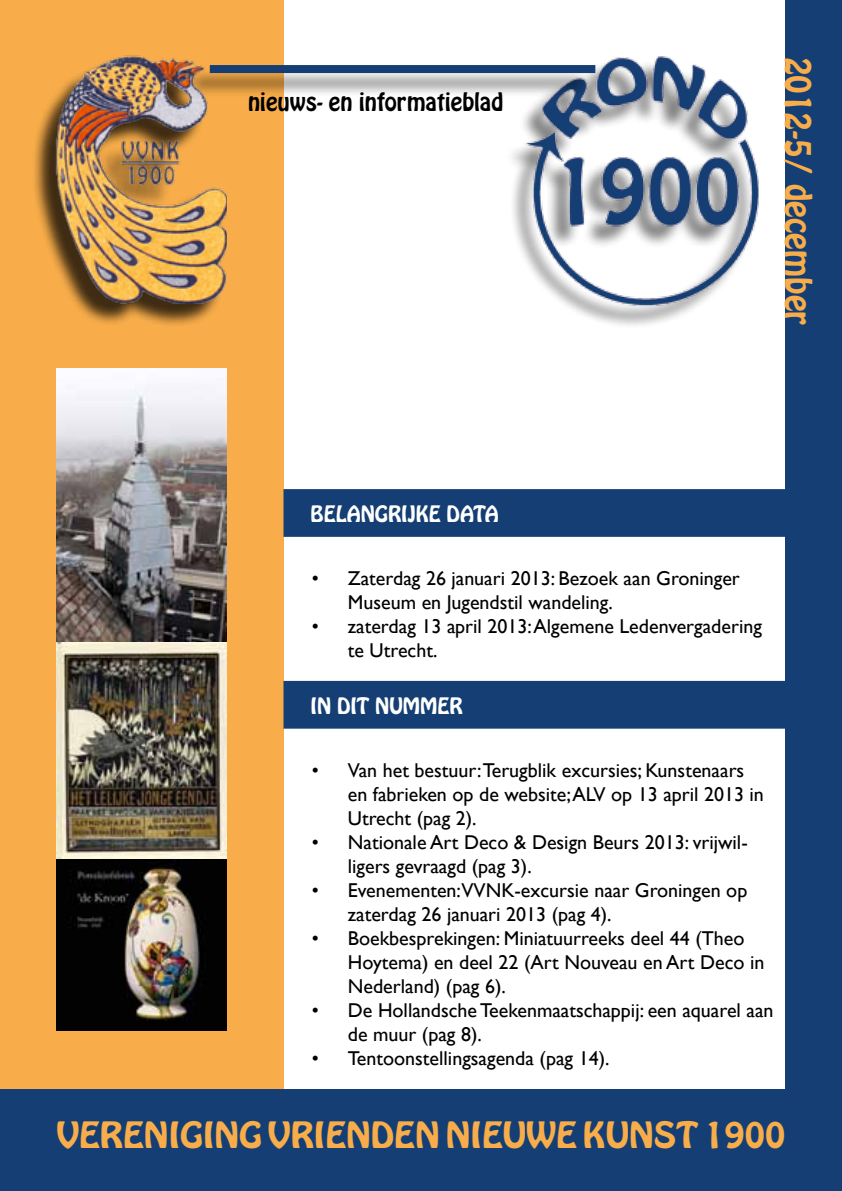
<style>
.page{position:relative;width:842px;height:1191px;background:#fff}
.page>*{position:absolute;margin:0;border:0;box-sizing:border-box;transform-origin:0 0}
.t1{font:32px "Hobo Std";color:#f8ad4a;scale:1.09 1}
.t2{font:32px "Hobo Std";color:#f8ad4a}
.t3{font:22px "Hobo Std";color:#000}
.t4{font:20px/24px "Gill Sans";color:#000}
.t5{font:20px "Hobo Std";color:#fff}
</style>
<div class="page">
<div style="left:785px;top:0;width:57px;height:1191px;background:#153f74"></div>
<div style="left:0;top:0;width:283px;height:1089px;background:#f8ad4a"></div>
<div style="left:288px;top:494px;width:492px;height:38px;background:#153f74"></div>
<div style="left:283px;top:489px;width:502px;height:48px;border:10px solid #153f74"></div>
<div style="left:31px;top:60px;width:192px;height:268px;background:#000;opacity:.75"></div>
<img style="left:51px;top:55px;width:176px;height:248px">
<div style="left:288px;top:686px;width:492px;height:37px;background:#153f74"></div>
<div style="left:283px;top:681px;width:502px;height:47px;border:10px solid #153f74"></div>
<div style="left:0;top:1089px;width:785px;height:102px;background:#153f74"></div>
<div style="left:504px;top:60px;width:252px;height:269px;background:#000;opacity:.5"></div>
<img style="left:522px;top:56px;width:237px;height:258px">
<div style="left:185px;top:68px;width:407px;height:30px;background:#000;opacity:.5"></div>
<div style="left:210px;top:65px;width:385px;height:8px;background:#153f74"></div>
<img style="left:57px;top:369px;width:170px;height:491px">
<img style="left:57px;top:860px;width:170px;height:170px">
<p class="t3" style="left:248px;top:87px;width:257px">nieuws- en informatieblad</p>
<h1 class="t2" style="left:820px;top:57px;width:270px;rotate:90deg">2012-5/ december</h1>
<p class="t5" style="left:310px;top:500px;width:190px">BELANGRIJKE DATA</p>
<p class="t4" style="left:348px;top:566px;width:393px;text-indent:-36px">• Zaterdag 26 januari 2013: Bezoek aan Groninger<br>Museum en Jugendstil wandeling.</p>
<p class="t4" style="left:348px;top:614px;width:416px;text-indent:-36px">• zaterdag 13 april 2013:Algemene Ledenvergadering te Utrecht.</p>
<p class="t5" style="left:310px;top:692px;width:154px">IN DIT NUMMER</p>
<p class="t4" style="left:348px;top:758px;width:418px;text-indent:-36px">• Van het bestuur:Terugblik excursies; Kunstenaars en fabrieken op de website;ALV op 13 april 2013 in<br>Utrecht (pag 2).</p>
<p class="t4" style="left:348px;top:830px;width:401px;text-indent:-36px">• Nationale Art Deco &amp; Design Beurs 2013: vrijwil&shy;ligers gevraagd (pag 3).</p>
<p class="t4" style="left:348px;top:878px;width:401px;text-indent:-36px">• Evenementen:VVNK-excursie naar Groningen op zaterdag 26 januari 2013 (pag 4).</p>
<p class="t4" style="left:348px;top:926px;width:418px;text-indent:-36px">• Boekbesprekingen: Miniatuurreeks deel 44 (Theo<br>Hoytema) en deel 22 (Art Nouveau en Art Deco in<br>Nederland) (pag 6).</p>
<p class="t4" style="left:348px;top:998px;width:427px;text-indent:-36px">• De Hollandsche Teekenmaatschappij: een aquarel aan de muur (pag 8).</p>
<p class="t4" style="left:312px;top:1046px;width:299px">• Tentoonstellingsagenda (pag 14).</p>
<h1 class="t1" style="left:57px;top:1113px;width:670px">VERENIGING VRIENDEN NIEUWE KUNST 1900</h1>
</div>
